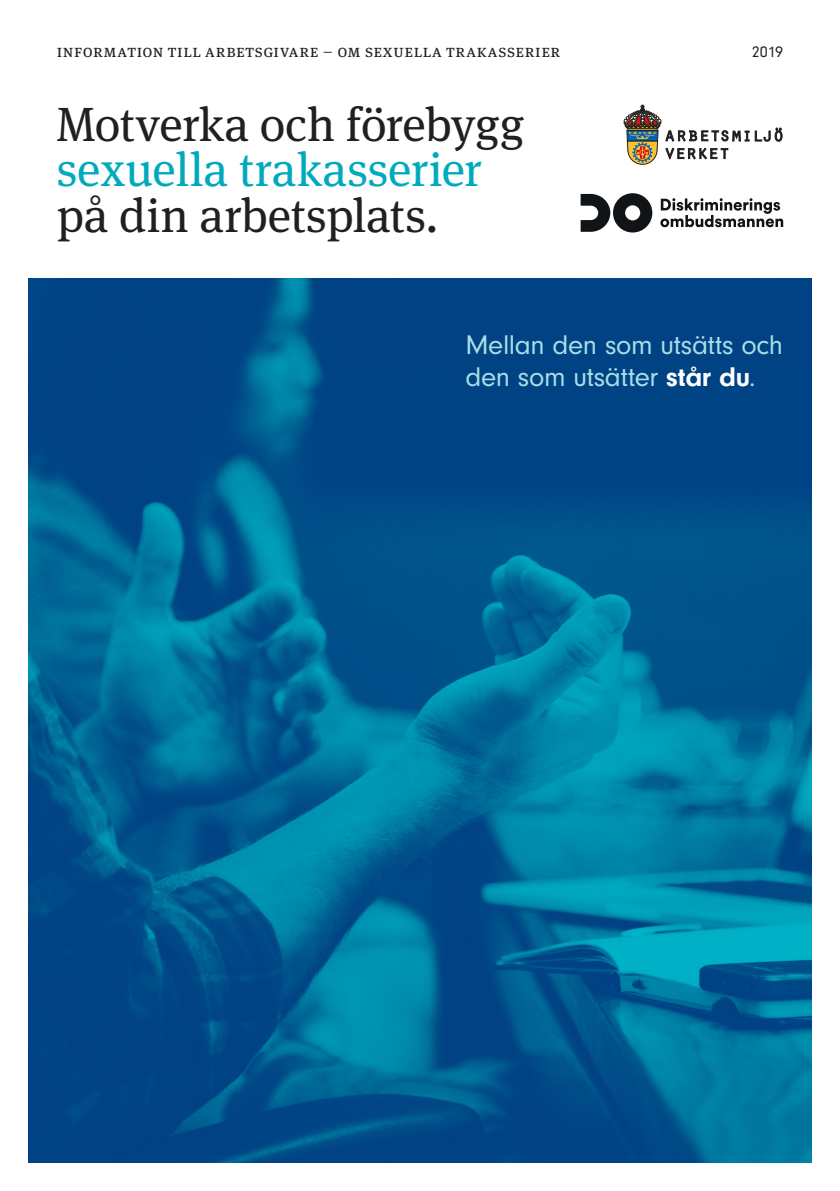
<style>
.page{position:relative;width:840px;height:1191px;background:#fff}
.page>*{position:absolute;margin:0;border:0;box-sizing:border-box;transform-origin:0 0}
.t1{font:48px/45.4px "Meta Serif Pro";letter-spacing:-.01em;color:#231f20}
.t2{font:28px/31.2px "Neuzeit Gro";letter-spacing:-.015em;color:#aadee7}
.t3{font:17px "Meta Serif Pro";letter-spacing:.045em;color:#231f20}
.t4{font:16px "Neuzeit Gro";color:#231f20}
.s1{color:#00aabc}
.s2{font-weight:700;color:#fff}
</style>
<div class="page">
<svg style="left:623px;top:105px;width:158px;height:60px"></svg>
<svg style="left:660px;top:198px;width:122px;height:29px"></svg>
<svg style="left:580px;top:193px;width:72px;height:39px"></svg>
<img style="left:28px;top:278px;width:783px;height:884px">
<p class="t3" style="left:57px;top:38px;width:504px">information till arbetsgivare – om sexuella trakasserier</p>
<p class="t4" style="left:751px;top:43px;width:33px">2019</p>
<h1 class="t1" style="left:57px;top:99px;width:469px">Motverka och förebygg <span class="s1">sexuella trakasserier </span>på din arbetsplats.</h1>
<p class="t2" style="left:465px;top:330px;width:319px">Mellan den som utsätts och den som utsätter <span class="s2">står du</span>.</p>
</div>
